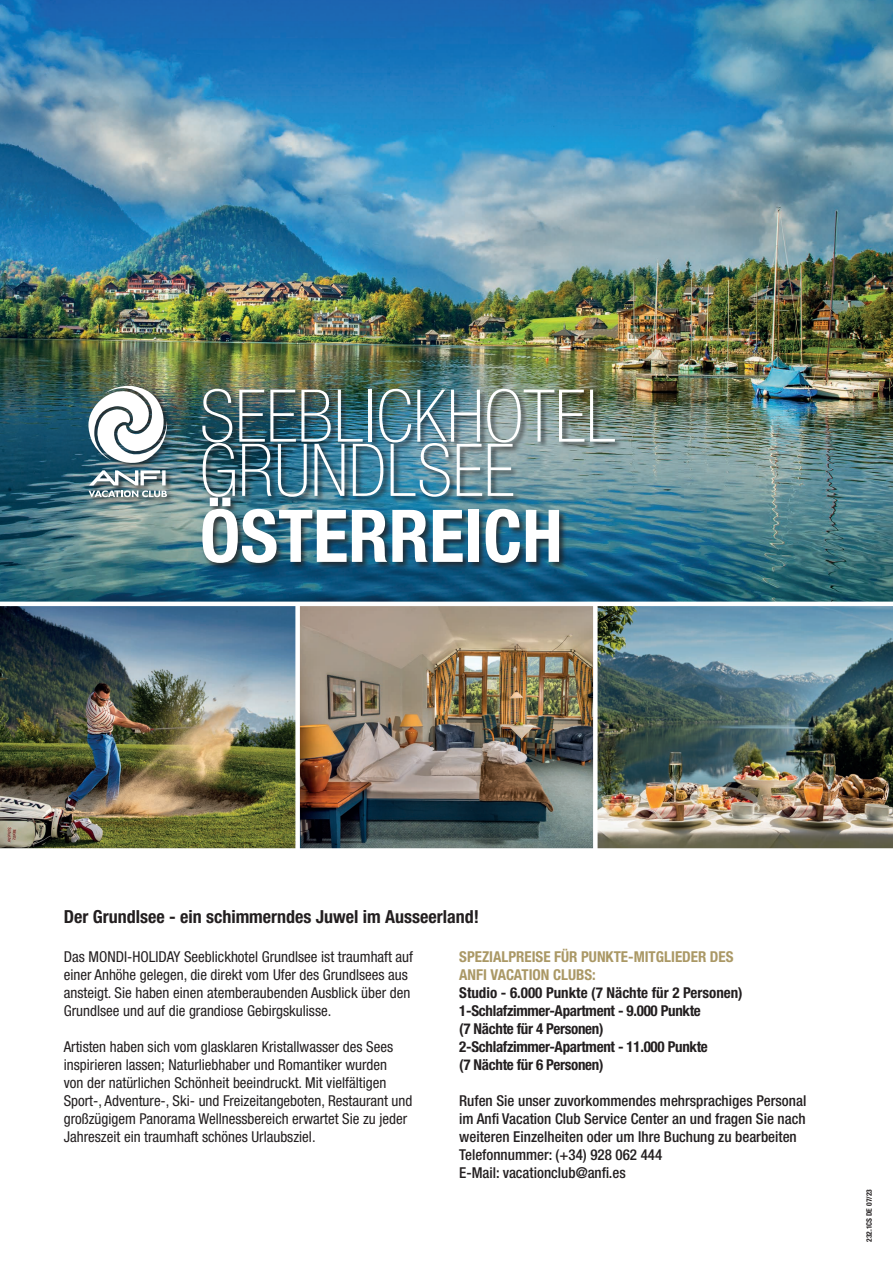
<style>
.page{position:relative;width:893px;height:1263px;background:#fff}
.page>*{position:absolute;margin:0;border:0;box-sizing:border-box;transform-origin:0 0}
.t1{font:100 condensed 72.9px "Helvetica Neue LT Std";color:#fff}
.t2{font:700 condensed 72.9px "Helvetica Neue LT Std";color:#fff}
.t3{font:700 condensed 18px "Helvetica Neue LT Std";color:#231f20}
.t4{font:condensed 15px/18px "Helvetica Neue LT Std";color:#231f20}
.t5{font:500 condensed 15px/18px "Helvetica Neue LT Std";color:#231f20;text-align:justify}
.t6{font:700 condensed 15px "Helvetica Neue LT Std";letter-spacing:-.02em;color:#231f20}
.t7{font:700 condensed 15px "Helvetica Neue LT Std";color:#aa9865}
.t8{font:700 condensed 15px "Helvetica Neue LT Std";color:#231f20}
.t9{font:700 condensed 7.5px "Helvetica Neue LT Std";color:#231f20}
</style>
<div class="page">
<img style="left:0;top:0;width:893px;height:848px">
<div style="left:87px;top:384px;width:88px;height:121px;background:#231f20;opacity:.75"></div>
<img style="left:88px;top:384px;width:79px;height:80px">
<svg style="left:88px;top:470px;width:79px;height:27px"></svg>
<div style="left:201px;top:387px;width:422px;height:184px;background:#231f20;opacity:.75"></div>
<hr style="left:0;top:602px;width:893px;height:4px;background:#fff">
<div style="left:295px;top:604px;width:5px;height:246px;background:#fff"></div>
<div style="left:593px;top:604px;width:5px;height:246px;background:#fff"></div>
<p class="t1" style="left:200px;top:375px;width:418px">SEEBLICKHOTEL</p>
<p class="t1" style="left:200px;top:429px;width:316px">GRUNDLSEE</p>
<p class="t2" style="left:200px;top:492px;width:364px">ÖSTERREICH</p>
<p class="t3" style="left:64px;top:905px;width:417px">Der Grundlsee - ein schimmerndes Juwel im Ausseerland!</p>
<p class="t4" style="left:64px;top:948px;width:351px">Das MONDI-HOLIDAY Seeblickhotel Grundlsee ist traumhaft auf einer Anhöhe gelegen, die direkt vom Ufer des Grundlsees aus ansteigt. Sie haben einen atemberaubenden Ausblick über den Grundlsee und auf die grandiose Gebirgskulisse.</p>
<p class="t4" style="left:64px;top:1038px;width:350px">Artisten haben sich vom glasklaren Kristallwasser des Sees inspirieren lassen; Naturliebhaber und Romantiker wurden<br>von der natürlichen Schönheit beeindruckt. Mit vielfältigen Sport-, Adventure-, Ski- und Freizeitangeboten, Restaurant und großzügigem Panorama Wellnessbereich erwartet Sie zu jeder Jahreszeit ein traumhaft schönes Urlaubsziel.</p>
<p class="t7" style="left:459px;top:948px;width:276px">SPEZIALPREISE FÜR PUNKTE-MITGLIEDER DES</p>
<p class="t7" style="left:459px;top:966px;width:138px">ANFI VACATION CLUBS:</p>
<p class="t8" style="left:459px;top:984px;width:285px">Studio - 6.000 Punkte (7 Nächte für 2 Personen)</p>
<p class="t6" style="left:459px;top:1002px;width:243px">1-Schlafzimmer-Apartment - 9.000 Punkte</p>
<p class="t6" style="left:459px;top:1020px;width:146px">(7 Nächte für 4 Personen)</p>
<p class="t6" style="left:459px;top:1038px;width:250px">2-Schlafzimmer-Apartment - 11.000 Punkte</p>
<p class="t6" style="left:459px;top:1056px;width:146px">(7 Nächte für 6 Personen)</p>
<p class="t5" style="left:459px;top:1092px;width:349px">Rufen Sie unser zuvorkommendes mehrsprachiges Personal im Anfi Vacation Club Service Center an und fragen Sie nach weiteren Einzelheiten oder um Ihre Buchung zu bearbeiten</p>
<p class="t5" style="left:459px;top:1146px;width:205px">Telefonnummer: (+34) 928 062 444</p>
<p class="t5" style="left:459px;top:1164px;width:168px">E-Mail: vacationclub@anfi.es</p>
<p class="t9" style="left:864px;top:1242px;width:54px;rotate:-90deg">232.1CS DE 07/23</p>
</div>
